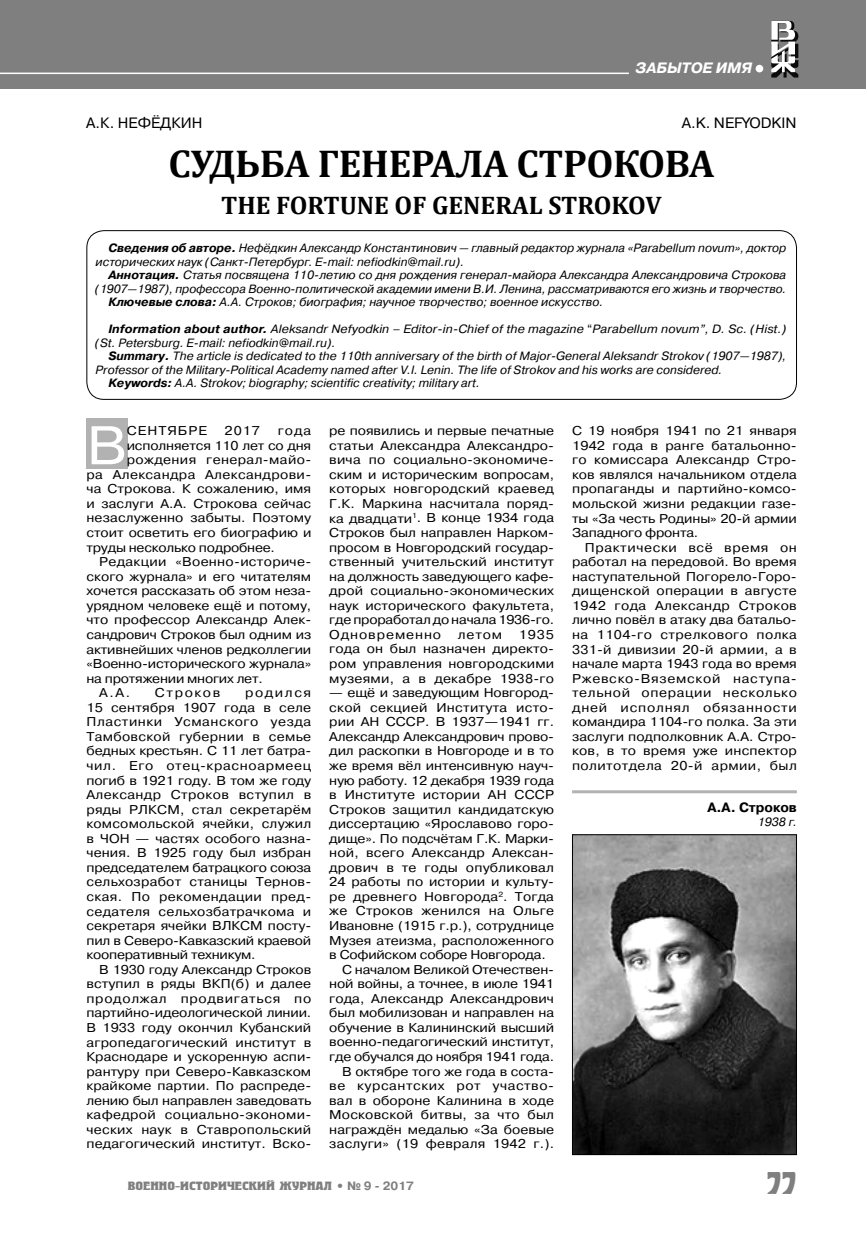
<style>
.page{position:relative;width:866px;height:1236px;background:#fff}
.page>*{position:absolute;margin:0;border:0;box-sizing:border-box;transform-origin:0 0}
.t1{font:54.3px "Pragmatica C";color:#fff;scale:1.1 1}
.t2{font:700 39px "Cambria";letter-spacing:-.01em;color:#000}
.t3{font:700 31.5px "Herold C";color:#7f7f7f}
.t4{font:700 25.5px "Cambria";color:#000}
.t5{font:15px "Pragmatica C";color:#000}
.t6{font:italic 700 15px "Pragmatica C";color:#fff}
.t7{font:700 13.5px "Pragmatica C";color:#000}
.t8{font:12.75px/14.5px "Pragmatica C";color:#000;text-align:justify;scale:1.1 1}
.t9{font:12.75px "Pragmatica C";letter-spacing:.02em;color:#000;scale:1.1 1}
.t10{font:12.75px "Pragmatica C";letter-spacing:.025em;color:#000;scale:1.1 1}
.t11{font:12.75px "Pragmatica C";letter-spacing:.04em;color:#000;scale:1.1 1}
.t12{font:12.75px "Pragmatica C";letter-spacing:.07em;color:#000;scale:1.1 1}
.t13{font:12.75px "Pragmatica C";letter-spacing:.115em;color:#000;scale:1.1 1}
.t14{font:italic 12px/13.5px "Pragmatica C";color:#000}
.t15{font:700 12px "Herold C";color:#7f7f7f;scale:1.2 1}
.s1{font-weight:700}
.s2{font-style:normal}
.s3{font-family:"Pragmatica C"}
</style>
<div class="page">
<div style="left:0;top:0;width:866px;height:88px;background:#7f7f7f"></div>
<div style="left:755px;top:65px;width:8px;height:7px;background:#fff;border-radius:50%"></div>
<svg style="left:771px;top:21px;width:27px;height:57px"></svg>
<hr style="left:0;top:73px;width:629px;height:1px;background:#fff">
<div style="left:86px;top:418px;width:42px;height:50px;background:#b2b2b2"></div>
<div style="left:86px;top:230px;width:711px;height:170px;border:1px solid #000;border-radius:17px"></div>
<hr style="left:572px;top:790px;width:225px;height:3px;background:#b2b2b2">
<img style="left:574px;top:836px;width:221px;height:317px">
<div style="left:572px;top:834px;width:225px;height:321px;border:1px solid #000"></div>
<p class="t6" style="left:635px;top:62px;width:118px">ЗАБЫТОЕ ИМЯ</p>
<p class="t5" style="left:86px;top:117px;width:118px">А.К. НЕФЁДКИН</p>
<p class="t5" style="left:681px;top:117px;width:116px">A.K. NEFYODKIN</p>
<h2 class="t2" style="left:168px;top:140px;width:548px">СУДЬБА ГЕНЕРАЛА СТРОКОВА</h2>
<h3 class="t4" style="left:221px;top:190px;width:442px">THE FORTUNE OF GENERAL STROKOV</h3>
<p class="t14" style="left:96px;top:242px;width:692px;text-indent:13px"><span class="s1">Сведения об авторе.</span> Нефёдкин Александр Константинович — главный редактор журнала «Parabellum novum», доктор исторических наук (Санкт-Петербург. E-mail: nefiodkin@mail.ru).</p>
<p class="t14" style="left:108px;top:269px;width:679px"><span class="s1">Аннотация.</span> Статья посвящена 110-летию со дня рождения генерал-майора Александра Александровича Строкова</p>
<p class="t14" style="left:96px;top:283px;width:692px">(1907—1987), профессора Военно-политической академии имени В.И. Ленина, рассматриваются его жизнь и творчество.</p>
<p class="t14" style="left:108px;top:296px;width:496px"><span class="s1">Ключевые слова:</span> А.А. Строков; биография; научное творчество; военное искусство.</p>
<p class="t14" style="left:96px;top:323px;width:692px;text-indent:13px"><span class="s1">Information about author.</span> Aleksandr Nefyodkin – Editor-in-Chief of the magazine <span class="s2">“</span>Parabellum novum”, D. Sc. (Hist.) (St. Petersburg. E-mail: nefiodkin@mail.ru).</p>
<p class="t14" style="left:108px;top:350px;width:679px"><span class="s1">Summary.</span> The article is dedicated to the 110th anniversary of the birth of Major-General Aleksandr Strokov (1907—1987),</p>
<p class="t14" style="left:96px;top:364px;width:628px">Professor of the Military-Political Academy named after V.I. Lenin. The life of Strokov and his works are considered.</p>
<p class="t14" style="left:108px;top:377px;width:373px"><span class="s1">Keywords:</span> A.A. Strokov; biography; scientific creativity; military art.</p>
<h1 class="t1" style="left:86px;top:426px;width:39px">В</h1>
<p class="t12" style="left:127px;top:426px;width:74px">СЕНТЯБРЕ</p>
<p class="t8" style="left:224px;top:425px;width:34px">2017</p>
<p class="t8" style="left:278px;top:425px;width:32px">года</p>
<p class="t8" style="left:127px;top:439px;width:169px">исполняется 110 лет со дня</p>
<p class="t10" style="left:127px;top:455px;width:169px">рождения генерал-майо-</p>
<p class="t10" style="left:86px;top:470px;width:206px">ра Александра Александрови-</p>
<p class="t8" style="left:86px;top:483px;width:206px">ча Строкова. К сожалению, имя</p>
<p class="t8" style="left:86px;top:497px;width:206px">и заслуги А.А. Строкова сейчас</p>
<p class="t8" style="left:86px;top:512px;width:206px">незаслуженно забыты. Поэтому</p>
<p class="t8" style="left:86px;top:526px;width:206px">стоит осветить его биографию и</p>
<p class="t8" style="left:86px;top:541px;width:173px">труды несколько подробнее.</p>
<p class="t9" style="left:99px;top:557px;width:194px">Редакции «Военно-историче-</p>
<p class="t8" style="left:86px;top:570px;width:206px">ского журнала» и его читателям</p>
<p class="t8" style="left:86px;top:585px;width:206px">хочется рассказать об этом неза-</p>
<p class="t8" style="left:86px;top:599px;width:206px">урядном человеке ещё и потому,</p>
<p class="t8" style="left:86px;top:614px;width:206px">что профессор Александр Алек-</p>
<p class="t8" style="left:86px;top:628px;width:206px">сандрович Строков был одним из</p>
<p class="t8" style="left:86px;top:643px;width:206px">активнейших членов редколлегии</p>
<p class="t8" style="left:86px;top:657px;width:206px">«Военно-исторического журнала»</p>
<p class="t8" style="left:86px;top:672px;width:162px">на протяжении многих лет.</p>
<p class="t8" style="left:99px;top:686px;width:30px">А.А.</p>
<p class="t13" style="left:155px;top:688px;width:61px">Строков</p>
<p class="t8" style="left:86px;top:686px;width:206px;text-indent:159px">родился 15 сентября 1907 года в селе Пластинки Усманского уезда Тамбовской губернии в семье бедных крестьян. С 11 лет батра&shy;чил. Его отец-красноармеец погиб в 1921 году. В том же году Александр Строков вступил в ряды РЛКСМ, стал секретарём комсомольской ячейки, служил в ЧОН — частях особого назна&shy;чения. В 1925 году был избран председателем батрацкого союза сельхозработ станицы Тернов&shy;ская. По рекомендации пред&shy;седателя сельхозбатрачкома и секретаря ячейки ВЛКСМ посту&shy;пил в Северо-Кавказский краевой кооперативный техникум.</p>
<p class="t8" style="left:86px;top:963px;width:206px;text-indent:13px">В 1930 году Александр Строков вступил в ряды ВКП(б) и далее продолжал продвигаться по партийно-идеологической линии.<br>В 1933 году окончил Кубанский агропедагогический институт в Краснодаре и ускоренную аспи&shy;рантуру при Северо-Кавказском крайкоме партии. По распреде&shy;лению был направлен заведовать кафедрой социально-экономи&shy;ческих наук в Ставропольский педагогический институт. Вско-</p>
<p class="t8" style="left:329px;top:425px;width:206px">ре появились и первые печатные статьи Александра Александро&shy;вича по социально-экономиче&shy;ским и историческим вопросам, которых новгородский краевед Г.К. Маркина насчитала поряд&shy;ка двадцати<sup>1</sup>. В конце 1934 года Строков был направлен Нарком&shy;просом в Новгородский государ&shy;ственный учительский институт на должность заведующего кафе&shy;дрой социально-экономических наук исторического факультета, где проработал до начала 1936-го.<br>Одновременно</p>
<p class="t8" style="left:329px;top:628px;width:206px;text-indent:189px">1935 года он был назначен директо&shy;ром управления новгородскими музеями, а в декабре 1938-го</p>
<p class="t8" style="left:329px;top:686px;width:206px">— ещё и заведующим Новгород-</p>
<p class="t9" style="left:329px;top:703px;width:206px">ской секцией Института исто-</p>
<p class="t8" style="left:329px;top:716px;width:206px">рии АН СССР. В 1937—1941 гг.</p>
<p class="t8" style="left:329px;top:730px;width:206px">Александр Александрович прово-</p>
<p class="t8" style="left:329px;top:745px;width:206px">дил раскопки в Новгороде и в то</p>
<p class="t8" style="left:329px;top:759px;width:206px">же время вёл интенсивную науч-</p>
<p class="t8" style="left:329px;top:774px;width:206px">ную работу. 12 декабря 1939 года</p>
<p class="t8" style="left:329px;top:788px;width:206px">в Институте истории АН СССР</p>
<p class="t8" style="left:329px;top:803px;width:206px">Строков защитил кандидатскую</p>
<p class="t8" style="left:329px;top:817px;width:206px">диссертацию «Ярославово горо-</p>
<p class="t8" style="left:329px;top:832px;width:206px">дище». По подсчётам Г.К. Марки-</p>
<p class="t8" style="left:329px;top:846px;width:206px">ной, всего Александр Алексан-</p>
<p class="t8" style="left:329px;top:861px;width:206px">дрович в те годы опубликовал</p>
<p class="t8" style="left:329px;top:876px;width:206px">24 работы по истории и культу-</p>
<p class="t8" style="left:329px;top:890px;width:206px">ре древнего Новгорода<sup>2</sup>. Тогда</p>
<p class="t9" style="left:329px;top:906px;width:206px">же Строков женился на Ольге</p>
<p class="t8" style="left:329px;top:919px;width:206px">Ивановне (1915 г.р.), сотруднице</p>
<p class="t8" style="left:329px;top:934px;width:206px">Музея атеизма, расположенного</p>
<p class="t8" style="left:329px;top:948px;width:198px">в Софийском соборе Новгорода.</p>
<p class="t8" style="left:342px;top:963px;width:194px">С началом Великой Отечествен-</p>
<p class="t8" style="left:329px;top:977px;width:206px">ной войны, а точнее, в июле 1941</p>
<p class="t8" style="left:329px;top:992px;width:206px">года, Александр Александрович</p>
<p class="t8" style="left:329px;top:1007px;width:206px">был мобилизован и направлен на</p>
<p class="t8" style="left:329px;top:1021px;width:206px">обучение в Калининский высший</p>
<p class="t8" style="left:329px;top:1036px;width:206px">военно-педагогический институт,</p>
<p class="t8" style="left:329px;top:1050px;width:206px">где обучался до ноября 1941 года.</p>
<p class="t8" style="left:342px;top:1065px;width:194px">В октябре того же года в соста-</p>
<p class="t11" style="left:329px;top:1081px;width:206px">ве курсантских рот участво-</p>
<p class="t8" style="left:329px;top:1094px;width:206px">вал в обороне Калинина в ходе</p>
<p class="t8" style="left:329px;top:1108px;width:206px">Московской битвы, за что был</p>
<p class="t8" style="left:329px;top:1123px;width:206px">награждён медалью «За боевые</p>
<p class="t8" style="left:329px;top:1137px;width:206px">заслуги» (19 февраля 1942 г.).</p>
<p class="t8" style="left:458px;top:628px;width:42px">летом</p>
<p class="t8" style="left:572px;top:425px;width:206px">С 19 ноября 1941 по 21 января 1942 года в ранге батальонно&shy;го комиссара Александр Стро&shy;ков являлся начальником отдела пропаганды и партийно-комсо&shy;мольской жизни редакции газе&shy;ты «За честь Родины» 20-й армии Западного фронта.</p>
<p class="t8" style="left:572px;top:541px;width:206px;text-indent:13px">Практически всё время он работал на передовой. Во время наступательной Погорело-Горо&shy;дищенской операции в августе 1942 года Александр Строков лично повёл в атаку два батальо&shy;на 1104-го стрелкового полка 331-й дивизии 20-й армии, а в начале марта 1943 года во время Ржевско-Вяземской наступа&shy;тельной операции несколько дней исполнял обязанности командира 1104-го полка. За эти заслуги подполковник А.А. Стро&shy;ков, в то время уже инспектор политотдела 20-й армии, был</p>
<p class="t7" style="left:707px;top:802px;width:91px">А.А. Строков</p>
<p class="t14" style="left:757px;top:815px;width:41px">1938 г.</p>
<p class="t15" style="left:128px;top:1179px;width:240px">ВОЕННО-ИСТОРИЧЕСКИЙ ЖУРНАЛ <span class="s3">• № 9 - 2017</span></p>
<h3 class="t3" style="left:766px;top:1164px;width:32px">77</h3>
</div>
